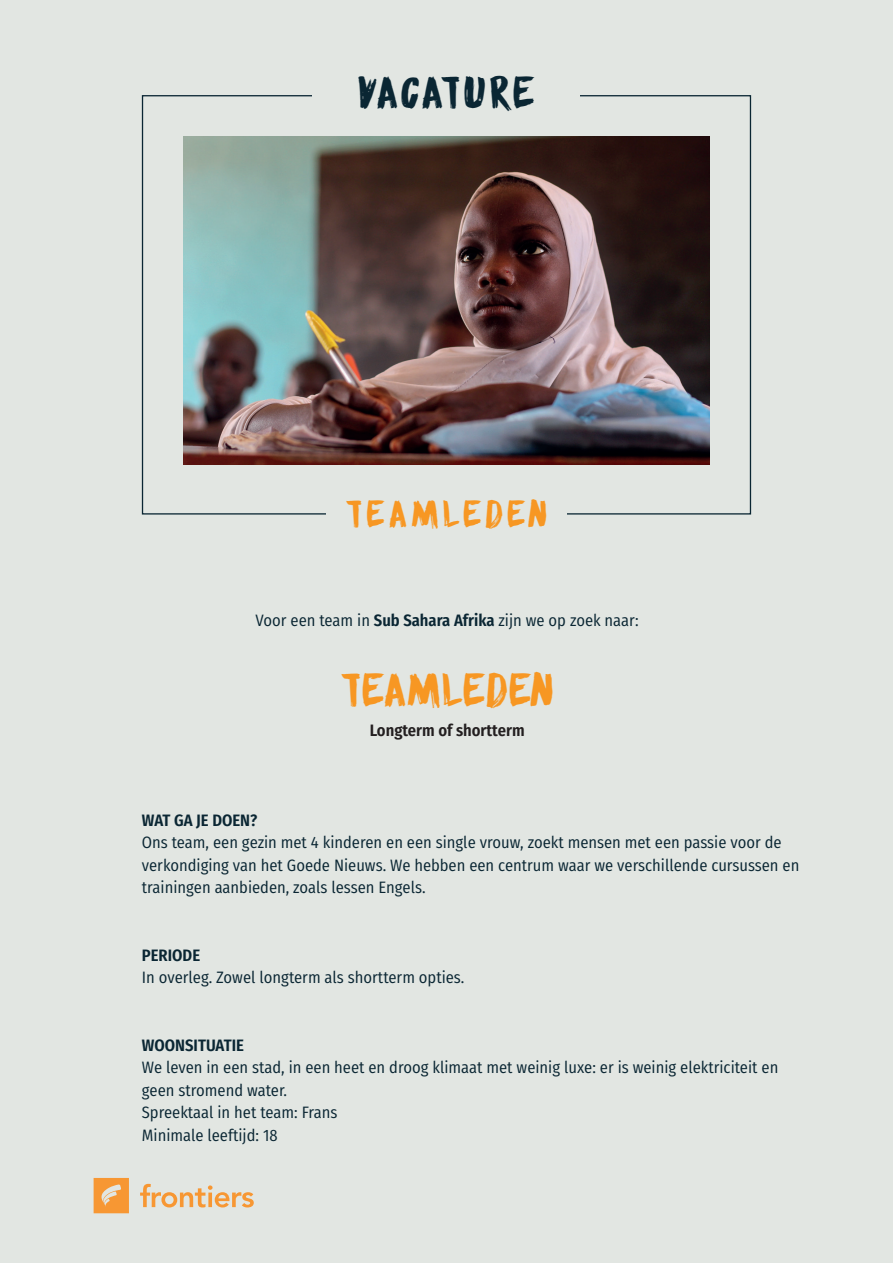
<style>
.page{position:relative;width:893px;height:1263px;background:#e2e6e2}
.page>*{position:absolute;margin:0;border:0;box-sizing:border-box;transform-origin:0 0}
.t1{font:40.5px "DK Sensory Overload";letter-spacing:-.01em;color:#f79723}
.t2{font:39.15px "DK Sensory Overload";letter-spacing:.04em;color:#0a2633}
.t3{font:33px "DK Sensory Overload";letter-spacing:.1em;color:#f79723}
.t4{font:16.5px/22.5px "Fira Sans Condensed";color:#0a2633}
.t5{font:600 16.5px "Fira Sans Condensed";color:#0a2633}
.t6{font:600 16.5px "Fira Sans Condensed";color:#231f20}
.s1{font-weight:600}
</style>
<div class="page">
<svg style="left:140px;top:1184px;width:114px;height:23px"></svg>
<svg style="left:94px;top:1178px;width:35px;height:35px"></svg>
<img style="left:183px;top:136px;width:527px;height:328px">
<h2 class="t2" style="left:357px;top:64px;width:180px">VACATURE</h2>
<h3 class="t3" style="left:346px;top:489px;width:203px">TEAMLEDEN</h3>
<p class="t4" style="left:256px;top:609px;width:385px">Voor een team in <span class="s1">Sub Sahara Afrika</span> zijn we op zoek naar:</p>
<h1 class="t1" style="left:340px;top:660px;width:215px">TEAMLEDEN</h1>
<p class="t6" style="left:370px;top:716px;width:156px">Longterm of shortterm</p>
<p class="t5" style="left:142px;top:806px;width:117px">WAT GA JE DOEN?</p>
<p class="t4" style="left:142px;top:831px;width:659px">Ons team, een gezin met 4 kinderen en een single vrouw, zoekt mensen met een passie voor de verkondiging van het Goede Nieuws. We hebben een centrum waar we verschillende cursussen en trainingen aanbieden, zoals lessen Engels.</p>
<p class="t5" style="left:142px;top:941px;width:60px">PERIODE</p>
<p class="t4" style="left:142px;top:966px;width:324px">In overleg. Zowel longterm als shortterm opties.</p>
<p class="t5" style="left:142px;top:1031px;width:104px">WOONSITUATIE</p>
<p class="t4" style="left:142px;top:1056px;width:638px">We leven in een stad, in een heet en droog klimaat met weinig luxe: er is weinig elektriciteit en geen stromend water.<br>Spreektaal in het team: Frans<br>Minimale leeftijd: 18</p>
</div>
